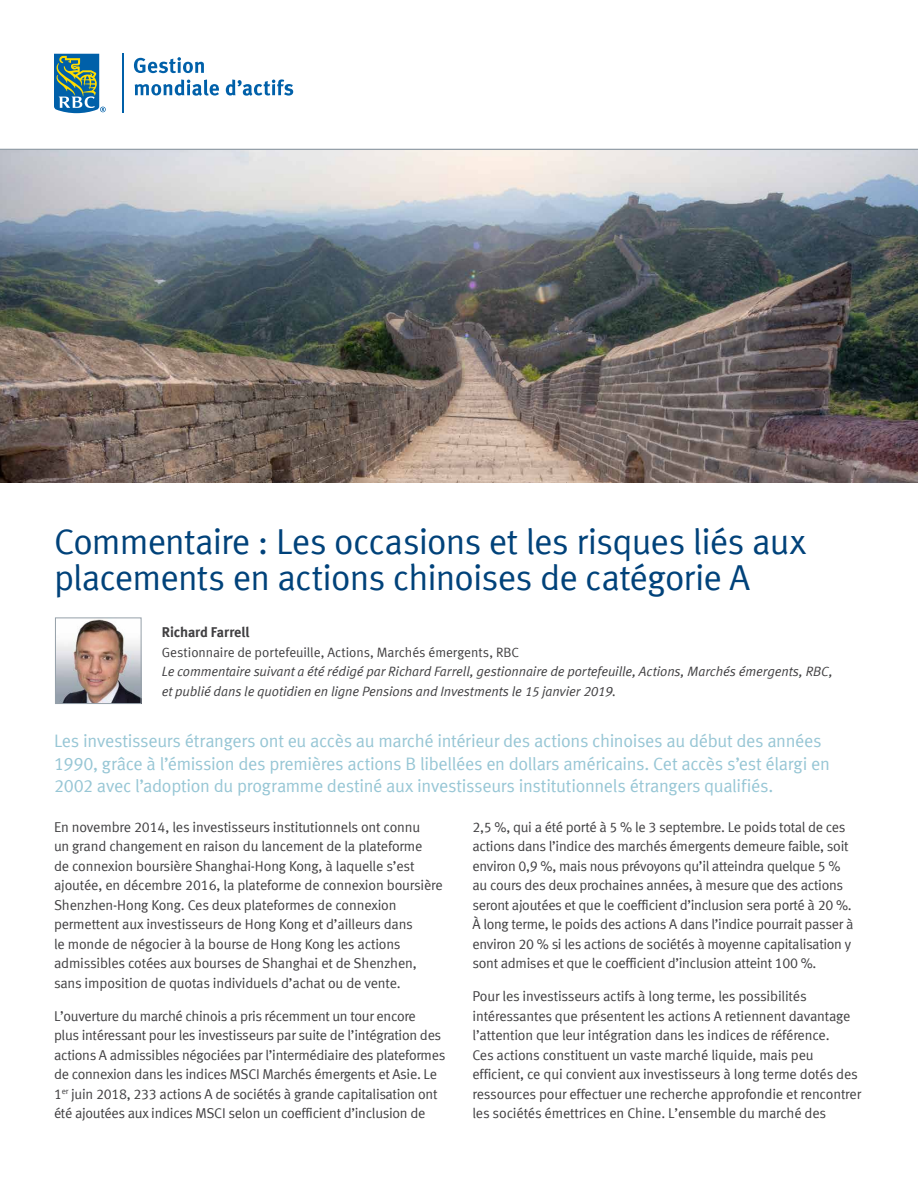
<style>
.page{position:relative;width:918px;height:1188px;background:#fff}
.page>*{position:absolute;margin:0;border:0;box-sizing:border-box;transform-origin:0 0}
.Primary_Headline{font:36px/36px "Meta Normal LF";letter-spacing:-.025em;color:#00427a}
.Intro_text{font:18px/22.5px "Meta Normal LF";letter-spacing:-.02em;color:#97c6d5}
.Body{font:14.25px/19.5px "Meta Normal LF";letter-spacing:-.02em;color:#414042}
.Body-2{font:14.25px "Meta Bold LF";letter-spacing:-.005em;color:#414042}
.Body-3{font:italic 13.5px/19.5px "Meta Normal LF";letter-spacing:-.005em;color:#414042}
.Body-4{font:13.5px "Meta Normal LF";color:#414042}
</style>
<div class="page">
<svg style="left:54px;top:54px;width:52px;height:59px"></svg>
<hr style="left:122px;top:54px;width:1px;height:59px;background:#0060a9">
<svg style="left:134px;top:57px;width:70px;height:16px"></svg>
<svg style="left:135px;top:79px;width:84px;height:17px"></svg>
<svg style="left:226px;top:79px;width:67px;height:17px"></svg>
<hr style="left:0;top:149px;width:918px;height:3px;background:#95a0a9">
<img style="left:0;top:151px;width:918px;height:332px">
<img style="left:57px;top:620px;width:82px;height:82px">
<div style="left:55px;top:618px;width:86px;height:86px;border:1px solid #95a0a9"></div>
<p class="Primary_Headline" style="left:54px;top:523px;width:754px">Commentaire : Les occasions et les risques liés aux placements en actions chinoises de catégorie A</p>
<p class="Body-2" style="left:162px;top:624px;width:89px">Richard Farrell</p>
<p class="Body-4" style="left:162px;top:644px;width:359px">Gestionnaire de portefeuille, Actions, Marchés émergents, RBC</p>
<p class="Body-3" style="left:162px;top:662px;width:673px">Le commentaire suivant a été rédigé par Richard Farrell, gestionnaire de portefeuille, Actions, Marchés émergents, RBC, et publié dans le quotidien en ligne Pensions and Investments le 15 janvier 2019.</p>
<p class="Intro_text" style="left:54px;top:729px;width:777px">Les investisseurs étrangers ont eu accès au marché intérieur des actions chinoises au début des années<br>1990, grâce à l’émission des premières actions B libellées en dollars américains. Cet accès s’est élargi en<br>2002 avec l’adoption du programme destiné aux investisseurs institutionnels étrangers qualifiés.</p>
<p class="Body" style="left:54px;top:817px;width:390px">En novembre 2014, les investisseurs institutionnels ont connu<br>un grand changement en raison du lancement de la plateforme<br>de connexion boursière Shanghai-Hong Kong, à laquelle s’est ajoutée, en décembre 2016, la plateforme de connexion boursière Shenzhen-Hong Kong. Ces deux plateformes de connexion permettent aux investisseurs de Hong Kong et d’ailleurs dans<br>le monde de négocier à la bourse de Hong Kong les actions admissibles cotées aux bourses de Shanghai et de Shenzhen, sans imposition de quotas individuels d’achat ou de vente.</p>
<p class="Body" style="left:54px;top:1006px;width:393px">L’ouverture du marché chinois a pris récemment un tour encore<br>plus intéressant pour les investisseurs par suite de l’intégration des actions A admissibles négociées par l’intermédiaire des plateformes de connexion dans les indices MSCI Marchés émergents et Asie. Le 1<sup>er</sup> juin 2018, 233 actions A de sociétés à grande capitalisation ont été ajoutées aux indices MSCI selon un coefficient d’inclusion de</p>
<p class="Body" style="left:472px;top:817px;width:383px">2,5 %, qui a été porté à 5 % le 3 septembre. Le poids total de ces actions dans l’indice des marchés émergents demeure faible, soit environ 0,9 %, mais nous prévoyons qu’il atteindra quelque 5 % au cours des deux prochaines années, à mesure que des actions seront ajoutées et que le coefficient d’inclusion sera porté à 20 %.<br>À long terme, le poids des actions A dans l’indice pourrait passer à environ 20 % si les actions de sociétés à moyenne capitalisation y sont admises et que le coefficient d’inclusion atteint 100 %.</p>
<p class="Body" style="left:472px;top:987px;width:390px">Pour les investisseurs actifs à long terme, les possibilités intéressantes que présentent les actions A retiennent davantage l’attention que leur intégration dans les indices de référence.<br>Ces actions constituent un vaste marché liquide, mais peu efficient, ce qui convient aux investisseurs à long terme dotés des ressources pour effectuer une recherche approfondie et rencontrer les sociétés émettrices en Chine. L’ensemble du marché des</p>
</div>
